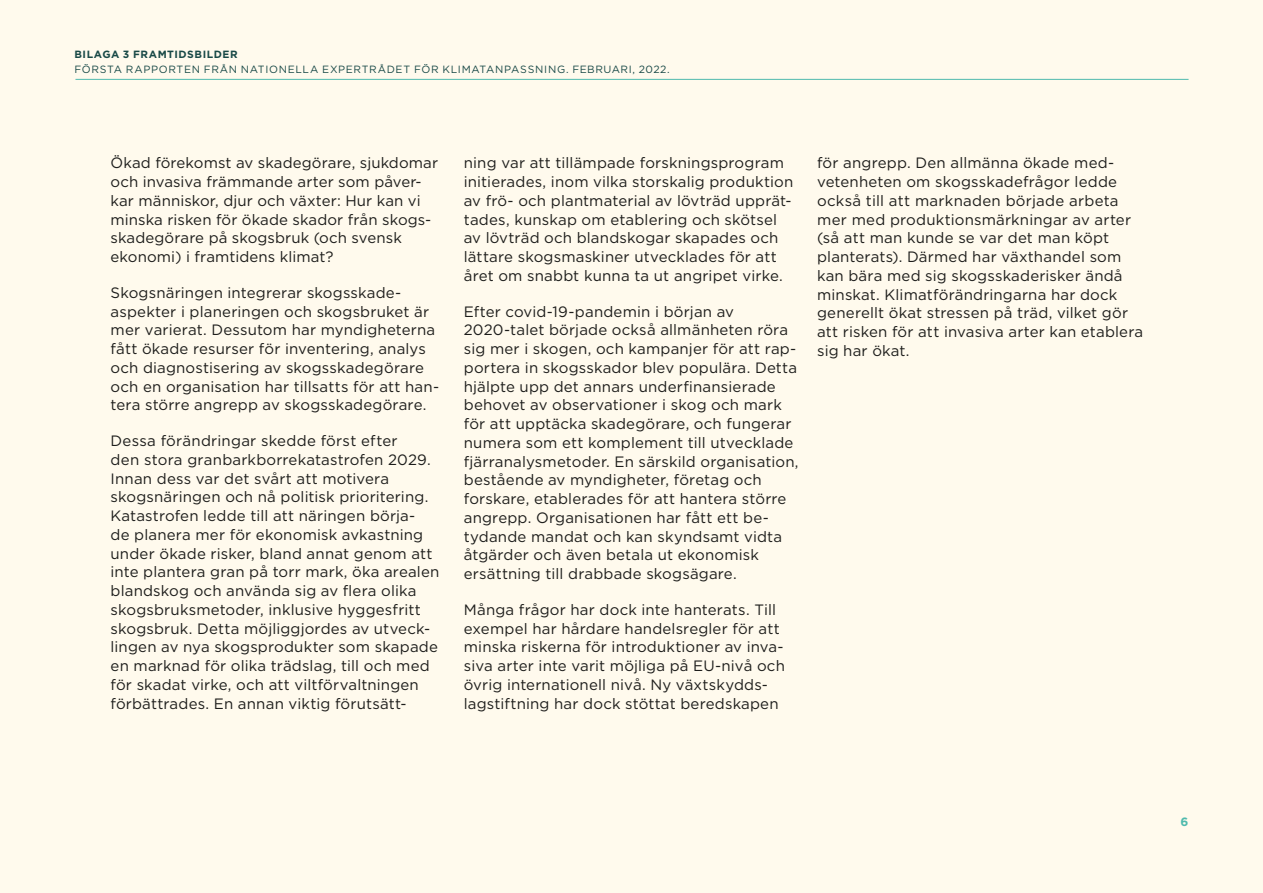
<style>
.page{position:relative;width:1263px;height:893px;background:#fffaed}
.page>*{position:absolute;margin:0;border:0;box-sizing:border-box;transform-origin:0 0}
.Brödtext{font:15px/18.8px "Gotham";letter-spacing:.01em;color:#1d1d1b}
.t1{font:700 12px "Gotham";color:#3db8b8}
.t2{font:10.5px "Gotham";letter-spacing:.065em;color:#003b46}
.t3{font:700 10.5px "Gotham";letter-spacing:.055em;color:#003b46}
</style>
<div class="page">
<p class="t3" style="left:74px;top:47px;width:165px">BILAGA 3 FRAMTIDSBILDER</p>
<p class="t2" style="left:74px;top:63px;width:597px">FÖRSTA RAPPORTEN FRÅN NATIONELLA EXPERTRÅDET FÖR KLIMATANPASSNING. FEBRUARI, 2022.</p>
<p class="Brödtext" style="left:111px;top:153px;width:329px">Ökad förekomst av skadegörare, sjukdomar och invasiva främmande arter som påver&shy;kar människor, djur och växter: Hur kan vi minska risken för ökade skador från skogs&shy;skadegörare på skogsbruk (och svensk ekonomi) i framtidens klimat?</p>
<p class="Brödtext" style="left:111px;top:283px;width:330px">Skogsnäringen integrerar skogsskade&shy;aspekter i planeringen och skogsbruket är mer varierat. Dessutom har myndigheterna fått ökade resurser för inventering, analys och diagnostisering av skogsskadegörare och en organisation har tillsatts för att han&shy;tera större angrepp av skogsskadegörare.</p>
<p class="Brödtext" style="left:111px;top:431px;width:330px">Dessa förändringar skedde först efter<br>den stora granbarkborrekatastrofen 2029.<br>Innan dess var det svårt att motivera skogsnäringen och nå politisk prioritering.<br>Katastrofen ledde till att näringen börja-<br>de planera mer för ekonomisk avkastning under ökade risker, bland annat genom att inte plantera gran på torr mark, öka arealen blandskog och använda sig av flera olika skogsbruksmetoder, inklusive hyggesfritt skogsbruk. Detta möjliggjordes av utveck&shy;lingen av nya skogsprodukter som skapade en marknad för olika trädslag, till och med för skadat virke, och att viltförvaltningen förbättrades. En annan viktig förutsätt-</p>
<p class="Brödtext" style="left:464px;top:153px;width:331px">ning var att tillämpade forskningsprogram initierades, inom vilka storskalig produktion av frö- och plantmaterial av lövträd upprät&shy;tades, kunskap om etablering och skötsel av lövträd och blandskogar skapades och lättare skogsmaskiner utvecklades för att året om snabbt kunna ta ut angripet virke.</p>
<p class="Brödtext" style="left:464px;top:302px;width:336px">Efter covid-19-pandemin i början av 2020-talet började också allmänheten röra sig mer i skogen, och kampanjer för att rap&shy;portera in skogsskador blev populära. Detta hjälpte upp det annars underfinansierade behovet av observationer i skog och mark för att upptäcka skadegörare, och fungerar numera som ett komplement till utvecklade fjärranalysmetoder. En särskild organisation, bestående av myndigheter, företag och forskare, etablerades för att hantera större angrepp. Organisationen har fått ett be&shy;tydande mandat och kan skyndsamt vidta åtgärder och även betala ut ekonomisk ersättning till drabbade skogsägare.</p>
<p class="Brödtext" style="left:464px;top:600px;width:323px">Många frågor har dock inte hanterats. Till exempel har hårdare handelsregler för att minska riskerna för introduktioner av inva&shy;siva arter inte varit möjliga på EU-nivå och övrig internationell nivå. Ny växtskydds&shy;lagstiftning har dock stöttat beredskapen</p>
<p class="Brödtext" style="left:817px;top:153px;width:328px">för angrepp. Den allmänna ökade med&shy;vetenheten om skogsskadefrågor ledde också till att marknaden började arbeta mer med produktionsmärkningar av arter (så att man kunde se var det man köpt planterats). Därmed har växthandel som kan bära med sig skogsskaderisker ändå minskat. Klimatförändringarna har dock generellt ökat stressen på träd, vilket gör att risken för att invasiva arter kan etablera sig har ökat.</p>
<p class="t1" style="left:1180px;top:814px;width:9px">6</p>
</div>
